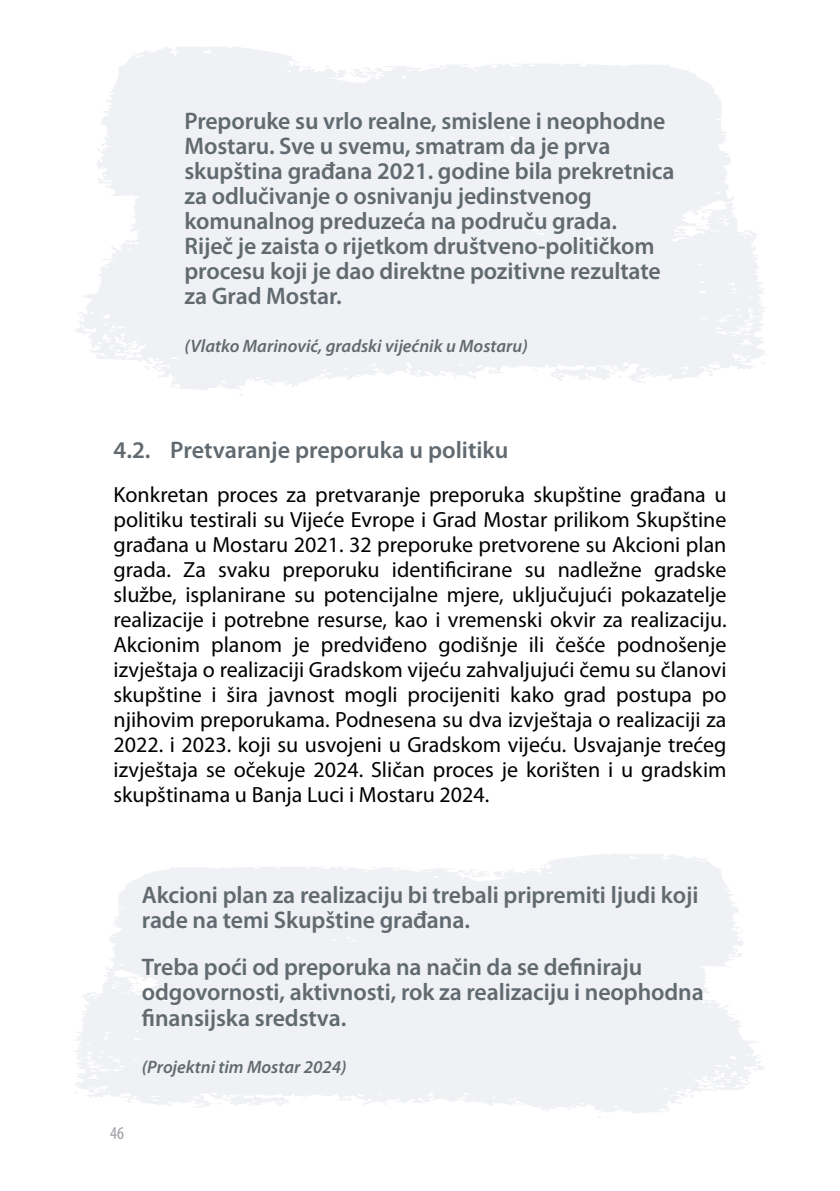
<style>
.page{position:relative;width:840px;height:1191px;background:#fff}
.page>*{position:absolute;margin:0;border:0;box-sizing:border-box;transform-origin:0 0}
.t1{font:600 24px/25px "Myriad Pro";letter-spacing:-.005em;color:#606a70}
.t2{font:22px/25px "Myriad Pro";color:#000;text-align:justify}
.t3{font:italic 600 18px "Myriad Pro";color:#606a70}
.t4{font:condensed 18px "Myriad Pro";color:#9b9da0}
</style>
<div class="page">
<svg style="left:75px;top:854px;width:690px;height:259px;fill:#eff1f4"></svg>
<svg style="left:681px;top:1094px;width:14px;height:4px"></svg>
<svg style="left:548px;top:1103px;width:55px;height:14px"></svg>
<svg style="left:468px;top:869px;width:11px;height:3px"></svg>
<svg style="left:409px;top:1099px;width:20px;height:4px"></svg>
<svg style="left:301px;top:1096px;width:6px;height:3px"></svg>
<svg style="left:205px;top:1092px;width:25px;height:12px"></svg>
<svg style="left:98px;top:1093px;width:23px;height:4px"></svg>
<svg style="left:173px;top:1097px;width:21px;height:6px"></svg>
<svg style="left:75px;top:46px;width:691px;height:344px;fill:#eff1f4"></svg>
<svg style="left:128px;top:52px;width:8px;height:3px"></svg>
<svg style="left:144px;top:366px;width:14px;height:5px"></svg>
<svg style="left:236px;top:377px;width:55px;height:19px"></svg>
<svg style="left:360px;top:67px;width:11px;height:4px"></svg>
<svg style="left:410px;top:372px;width:20px;height:5px"></svg>
<svg style="left:532px;top:368px;width:6px;height:4px"></svg>
<svg style="left:609px;top:363px;width:25px;height:15px"></svg>
<svg style="left:718px;top:364px;width:23px;height:4px"></svg>
<svg style="left:645px;top:370px;width:21px;height:7px"></svg>
<p class="t1" style="left:184px;top:108px;width:491px">Preporuke su vrlo realne, smislene i neophodne Mostaru. Sve u svemu, smatram da je prva skupština građana 2021. godine bila prekretnica za odlučivanje o osnivanju jedinstvenog komunalnog preduzeća na područu grada.<br>Riječ je zaista o rijetkom društveno-političkom procesu koji je dao direktne pozitivne rezultate za Grad Mostar.</p>
<p class="t3" style="left:184px;top:334px;width:344px">(Vlatko Marinović, gradski vijećnik u Mostaru)</p>
<p class="t1" style="left:113px;top:437px;width:396px">4.2. Pretvaranje preporuka u politiku</p>
<p class="t2" style="left:113px;top:481px;width:614px">Konkretan proces za pretvaranje preporuka skupštine građana u politiku testirali su Vijeće Evrope i Grad Mostar prilikom Skupštine građana u Mostaru 2021. 32 preporuke pretvorene su Akcioni plan grada. Za svaku preporuku identificirane su nadležne gradske službe, isplanirane su potencijalne mjere, uključujući pokazatelje realizacije i potrebne resurse, kao i vremenski okvir za realizaciju.<br>Akcionim planom je predviđeno godišnje ili češće podnošenje izvještaja o realizaciji Gradskom vijeću zahvaljujući čemu su članovi skupštine i šira javnost mogli procijeniti kako grad postupa po njihovim preporukama. Podnesena su dva izvještaja o realizaciji za 2022. i 2023. koji su usvojeni u Gradskom vijeću. Usvajanje trećeg izvještaja se očekuje 2024. Sličan proces je korišten i u gradskim skupštinama u Banja Luci i Mostaru 2024.</p>
<p class="t1" style="left:142px;top:881px;width:557px">Akcioni plan za realizaciju bi trebali pripremiti ljudi koji rade na temi Skupštine građana.</p>
<p class="t1" style="left:142px;top:954px;width:563px">Treba poći od preporuka na način da se definiraju odgovornosti, aktivnosti, rok za realizaciju i neophodna finansijska sredstva.</p>
<p class="t3" style="left:142px;top:1055px;width:206px">(Projektni tim Mostar 2024)</p>
<p class="t4" style="left:110px;top:1122px;width:15px">46</p>
</div>
